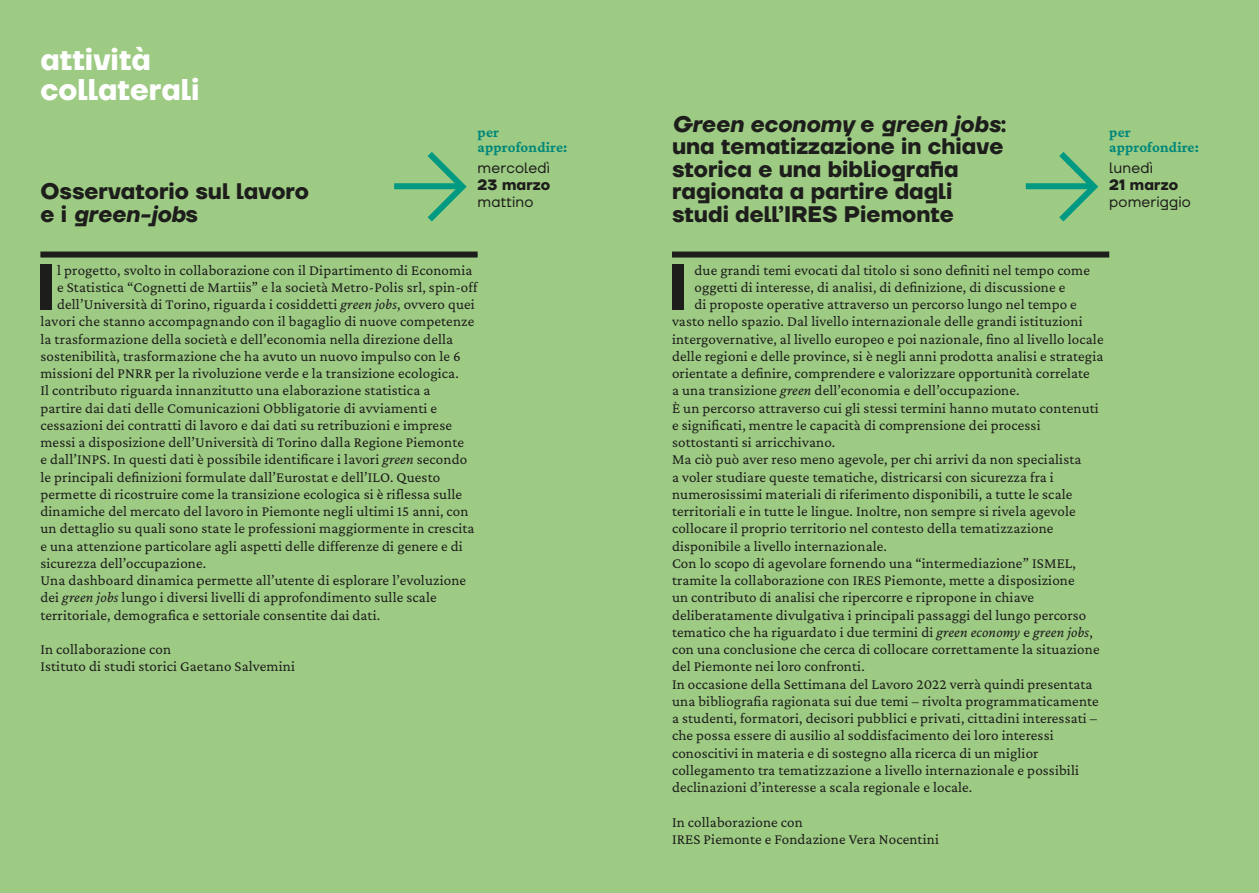
<style>
.page{position:relative;width:1259px;height:893px;background:#fff}
.page>*{position:absolute;margin:0;border:0;box-sizing:border-box;transform-origin:0 0}
.t1{font:700 64.35px "TT Firs Neue";color:#1d1d1b}
.t2{font:700 30px/30px "TT Firs Neue";color:#fff}
.t3{font:700 22.5px/22.5px "TT Firs Neue";color:#1d1d1b}
.t4{font:15px/17.2px "Crimson Pro";letter-spacing:.01em;color:#1d1d1b}
.t5{font:15px "TT Firs Neue";letter-spacing:.01em;color:#1d1d1b}
.t6{font:700 15px/15px "Crimson Pro";letter-spacing:.01em;color:#00877a}
.t7{font:700 15px "TT Firs Neue";letter-spacing:.01em;color:#1d1d1b}
.s1{font-style:italic}
</style>
<div class="page">
<div style="left:0;top:0;width:629px;height:893px;background:#9ecb84"></div>
<div style="left:630px;top:0;width:629px;height:893px;background:#9ecb84"></div>
<div style="left:40px;top:252px;width:437px;height:6px;background:#1d1d1b"></div>
<div style="left:672px;top:252px;width:437px;height:6px;background:#1d1d1b"></div>
<div style="left:1025px;top:183px;width:69px;height:6px;background:#009982"></div>
<svg style="left:1053px;top:152px;width:46px;height:70px"></svg>
<div style="left:394px;top:183px;width:68px;height:6px;background:#009982"></div>
<svg style="left:421px;top:152px;width:46px;height:70px"></svg>
<h2 class="t2" style="left:40px;top:44px;width:161px">attività collaterali</h2>
<h3 class="t3" style="left:40px;top:180px;width:270px">Osservatorio sul lavoro e i <span class="s1">green-job</span>s</h3>
<p class="t6" style="left:478px;top:124px;width:91px">per approfondire:</p>
<p class="t5" style="left:478px;top:157px;width:74px">mercoledì</p>
<p class="t7" style="left:478px;top:174px;width:74px">23 marzo</p>
<p class="t5" style="left:478px;top:192px;width:57px">mattino</p>
<h1 class="t1" style="left:36px;top:242px;width:22px">I</h1>
<p class="t4" style="left:57px;top:261px;width:417px">l progetto, svolto in collaborazione con il Dipartimento di Economia</p>
<p class="t4" style="left:57px;top:278px;width:422px">e Statistica “Cognetti de Martiis” e la società Metro-Polis srl, spin-off</p>
<p class="t4" style="left:57px;top:295px;width:419px">dell’Università di Torino, riguarda i cosiddetti <span class="s1">green jobs</span>, ovvero quei</p>
<p class="t4" style="left:40px;top:313px;width:435px">lavori che stanno accompagnando con il bagaglio di nuove competenze</p>
<p class="t4" style="left:40px;top:330px;width:414px">la trasformazione della società e dell’economia nella direzione della</p>
<p class="t4" style="left:40px;top:347px;width:422px">sostenibilità, trasformazione che ha avuto un nuovo impulso con le 6</p>
<p class="t4" style="left:40px;top:364px;width:420px">missioni del PNRR per la rivoluzione verde e la transizione ecologica.</p>
<p class="t4" style="left:40px;top:382px;width:391px">Il contributo riguarda innanzitutto una elaborazione statistica a</p>
<p class="t4" style="left:40px;top:399px;width:398px">partire dai dati delle Comunicazioni Obbligatorie di avviamenti e</p>
<p class="t4" style="left:40px;top:416px;width:413px">cessazioni dei contratti di lavoro e dai dati su retribuzioni e imprese</p>
<p class="t4" style="left:40px;top:433px;width:425px">messi a disposizione dell’Università di Torino dalla Regione Piemonte</p>
<p class="t4" style="left:40px;top:451px;width:428px">e dall’INPS. In questi dati è possibile identificare i lavori <span class="s1">green</span> secondo</p>
<p class="t4" style="left:40px;top:468px;width:401px">le principali definizioni formulate dall’Eurostat e dell’ILO. Questo</p>
<p class="t4" style="left:40px;top:485px;width:423px">permette di ricostruire come la transizione ecologica si è riflessa sulle</p>
<p class="t4" style="left:40px;top:502px;width:430px">dinamiche del mercato del lavoro in Piemonte negli ultimi 15 anni, con</p>
<p class="t4" style="left:40px;top:520px;width:435px">un dettaglio su quali sono state le professioni maggiormente in crescita</p>
<p class="t4" style="left:40px;top:537px;width:424px">e una attenzione particolare agli aspetti delle differenze di genere e di</p>
<p class="t4" style="left:40px;top:554px;width:167px">sicurezza dell’occupazione.</p>
<p class="t4" style="left:40px;top:571px;width:427px">Una dashboard dinamica permette all’utente di esplorare l’evoluzione</p>
<p class="t4" style="left:40px;top:589px;width:398px">dei <span class="s1">green jobs</span> lungo i diversi livelli di approfondimento sulle scale</p>
<p class="t4" style="left:40px;top:606px;width:341px">territoriale, demografica e settoriale consentite dai dati.</p>
<p class="t4" style="left:40px;top:640px;width:256px">In collaborazione con<br>Istituto di studi storici Gaetano Salvemini</p>
<h3 class="t3" style="left:672px;top:113px;width:336px"><span class="s1">Green economy</span> e <span class="s1">green jobs</span>: una tematizzazione in chiave storica e una bibliografia ragionata a partire dagli studi dell’IRES Piemonte</h3>
<p class="t6" style="left:1109px;top:124px;width:91px">per approfondire:</p>
<p class="t5" style="left:1109px;top:157px;width:45px">lunedì</p>
<p class="t7" style="left:1109px;top:174px;width:70px">21 marzo</p>
<p class="t5" style="left:1109px;top:192px;width:83px">pomeriggio</p>
<h1 class="t1" style="left:668px;top:242px;width:22px">I</h1>
<p class="t4" style="left:694px;top:261px;width:397px">due grandi temi evocati dal titolo si sono definiti nel tempo come</p>
<p class="t4" style="left:694px;top:278px;width:372px">oggetti di interesse, di analisi, di definizione, di discussione e</p>
<p class="t4" style="left:694px;top:295px;width:384px">di proposte operative attraverso un percorso lungo nel tempo e</p>
<p class="t4" style="left:672px;top:313px;width:412px">vasto nello spazio. Dal livello internazionale delle grandi istituzioni</p>
<p class="t4" style="left:672px;top:330px;width:433px">intergovernative, al livello europeo e poi nazionale, fino al livello locale</p>
<p class="t4" style="left:672px;top:347px;width:433px">delle regioni e delle province, si è negli anni prodotta analisi e strategia</p>
<p class="t4" style="left:672px;top:364px;width:419px">orientate a definire, comprendere e valorizzare opportunità correlate</p>
<p class="t4" style="left:672px;top:382px;width:349px">a una transizione <span class="s1">green</span> dell’economia e dell’occupazione.</p>
<p class="t4" style="left:672px;top:399px;width:428px">È un percorso attraverso cui gli stessi termini hanno mutato contenuti</p>
<p class="t4" style="left:672px;top:416px;width:370px">e significati, mentre le capacità di comprensione dei processi</p>
<p class="t4" style="left:672px;top:433px;width:165px">sottostanti si arricchivano.</p>
<p class="t4" style="left:672px;top:451px;width:411px">Ma ciò può aver reso meno agevole, per chi arrivi da non specialista</p>
<p class="t4" style="left:672px;top:468px;width:383px">a voler studiare queste tematiche, districarsi con sicurezza fra i</p>
<p class="t4" style="left:672px;top:485px;width:402px">numerosissimi materiali di riferimento disponibili, a tutte le scale</p>
<p class="t4" style="left:672px;top:502px;width:405px">territoriali e in tutte le lingue. Inoltre, non sempre si rivela agevole</p>
<p class="t4" style="left:672px;top:520px;width:383px">collocare il proprio territorio nel contesto della tematizzazione</p>
<p class="t4" style="left:672px;top:537px;width:216px">disponibile a livello internazionale.</p>
<p class="t4" style="left:672px;top:554px;width:405px">Con lo scopo di agevolare fornendo una “intermediazione” ISMEL,</p>
<p class="t4" style="left:672px;top:571px;width:404px">tramite la collaborazione con IRES Piemonte, mette a disposizione</p>
<p class="t4" style="left:672px;top:589px;width:364px">un contributo di analisi che ripercorre e ripropone in chiave</p>
<p class="t4" style="left:672px;top:606px;width:416px">deliberatamente divulgativa i principali passaggi del lungo percorso</p>
<p class="t4" style="left:672px;top:623px;width:422px">tematico che ha riguardato i due termini di <span class="s1">green economy</span> e <span class="s1">green jobs</span>,</p>
<p class="t4" style="left:672px;top:640px;width:429px">con una conclusione che cerca di collocare correttamente la situazione</p>
<p class="t4" style="left:672px;top:658px;width:194px">del Piemonte nei loro confronti.</p>
<p class="t4" style="left:672px;top:675px;width:422px">In occasione della Settimana del Lavoro 2022 verrà quindi presentata</p>
<p class="t4" style="left:672px;top:692px;width:428px">una bibliografia ragionata sui due temi – rivolta programmaticamente</p>
<p class="t4" style="left:672px;top:709px;width:427px">a studenti, formatori, decisori pubblici e privati, cittadini interessati –</p>
<p class="t4" style="left:672px;top:727px;width:383px">che possa essere di ausilio al soddisfacimento dei loro interessi</p>
<p class="t4" style="left:672px;top:744px;width:368px">conoscitivi in materia e di sostegno alla ricerca di un miglior</p>
<p class="t4" style="left:672px;top:761px;width:408px">collegamento tra tematizzazione a livello internazionale e possibili</p>
<p class="t4" style="left:672px;top:778px;width:302px">declinazioni d’interesse a scala regionale e locale.</p>
<p class="t4" style="left:672px;top:813px;width:268px">In collaborazione con<br>IRES Piemonte e Fondazione Vera Nocentini</p>
</div>
